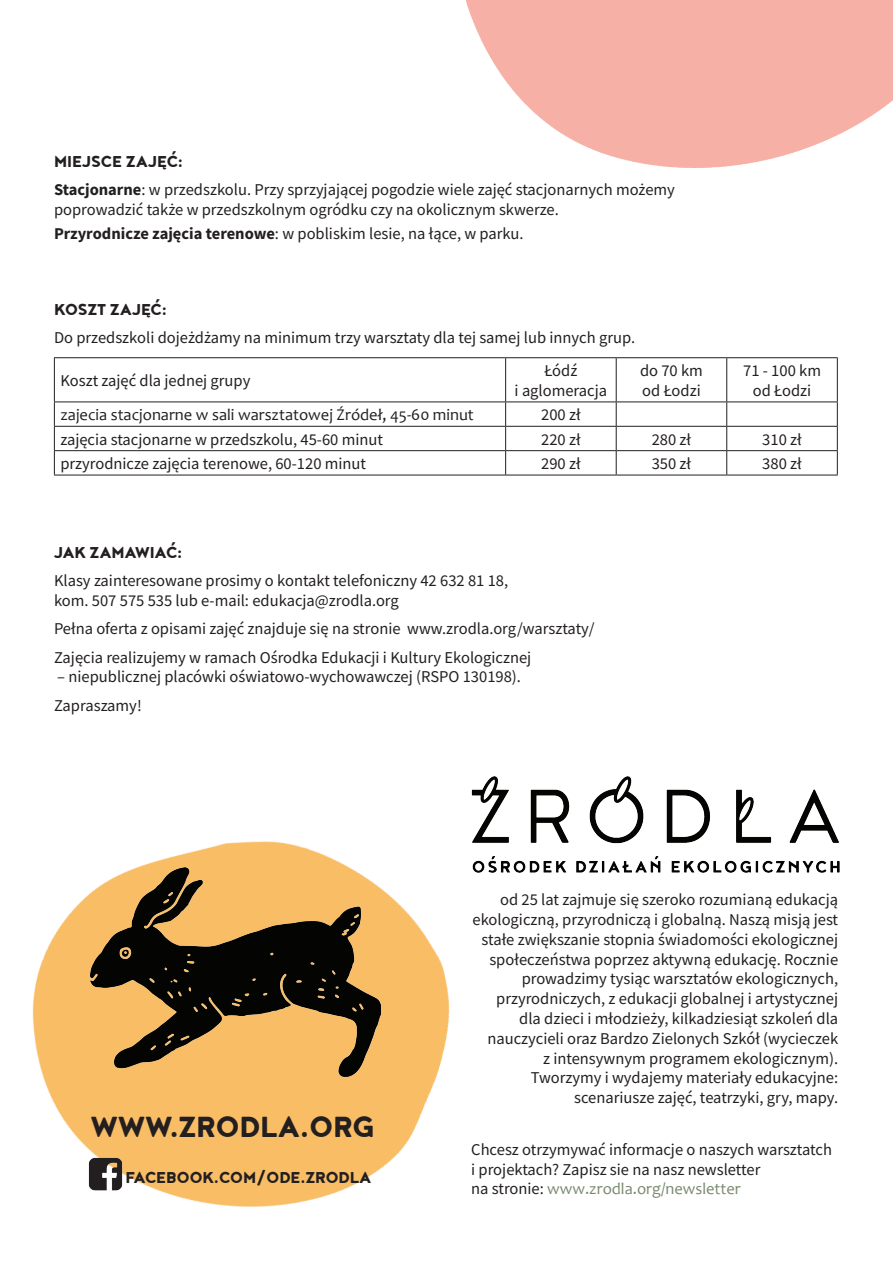
<style>
.page{position:relative;width:893px;height:1263px;background:#fff}
.page>*{position:absolute;margin:0;border:0;box-sizing:border-box;transform-origin:0 0}
.t1{font:800 36px "Noyh";color:#231f20}
.t2{font:800 19.5px "Noyh";color:#231f20}
.t3{font:16.5px/19.8px "Source Sans Pro";color:#231f20}
.t4{font:16.5px "Candara";color:#231f20}
.t5{font:16.5px "Candara";color:#7a896f}
.s1{font-weight:700}
.s2{font-family:"Source Sans Pro";color:#231f20}
</style>
<div class="page">
<img style="left:465px;top:0;width:428px;height:168px">
<img style="left:32px;top:892px;width:418px;height:315px">
<hr style="left:54px;top:357px;width:452px;height:1px;background:#231f20">
<hr style="left:54px;top:358px;width:1px;height:43px;background:#231f20">
<hr style="left:506px;top:357px;width:110px;height:1px;background:#231f20">
<hr style="left:505px;top:358px;width:1px;height:43px;background:#231f20">
<hr style="left:616px;top:357px;width:111px;height:1px;background:#231f20">
<hr style="left:616px;top:358px;width:1px;height:43px;background:#231f20">
<hr style="left:727px;top:357px;width:111px;height:1px;background:#231f20">
<hr style="left:726px;top:358px;width:1px;height:43px;background:#231f20">
<hr style="left:837px;top:358px;width:1px;height:43px;background:#231f20">
<hr style="left:54px;top:401px;width:452px;height:1px;background:#231f20">
<hr style="left:506px;top:401px;width:110px;height:1px;background:#231f20">
<hr style="left:616px;top:401px;width:111px;height:1px;background:#231f20">
<hr style="left:727px;top:401px;width:111px;height:1px;background:#231f20">
<hr style="left:54px;top:426px;width:452px;height:1px;background:#231f20">
<hr style="left:506px;top:426px;width:110px;height:1px;background:#231f20">
<hr style="left:616px;top:426px;width:111px;height:1px;background:#231f20">
<hr style="left:727px;top:426px;width:111px;height:1px;background:#231f20">
<hr style="left:54px;top:450px;width:452px;height:1px;background:#231f20">
<svg style="left:54px;top:402px;width:1px;height:73px"></svg>
<hr style="left:506px;top:450px;width:110px;height:1px;background:#231f20">
<svg style="left:505px;top:402px;width:1px;height:73px"></svg>
<hr style="left:616px;top:450px;width:111px;height:1px;background:#231f20">
<svg style="left:616px;top:402px;width:1px;height:73px"></svg>
<hr style="left:727px;top:450px;width:111px;height:1px;background:#231f20">
<svg style="left:726px;top:402px;width:1px;height:73px"></svg>
<svg style="left:837px;top:402px;width:1px;height:73px"></svg>
<hr style="left:54px;top:475px;width:452px;height:1px;background:#231f20">
<hr style="left:506px;top:475px;width:110px;height:1px;background:#231f20">
<hr style="left:616px;top:475px;width:111px;height:1px;background:#231f20">
<hr style="left:727px;top:475px;width:111px;height:1px;background:#231f20">
<img style="left:91px;top:841px;width:289px;height:275px">
<img style="left:87px;top:1155px;width:37px;height:38px">
<img style="left:366px;top:776px;width:474px;height:178px">
<p class="t2" style="left:54px;top:150px;width:131px">Miejsce zajęć:</p>
<p class="t3" style="left:54px;top:179px;width:622px"><span class="s1">Stacjonarne</span>: w przedszkolu. Przy sprzyjającej pogodzie wiele zajęć stacjonarnych możemy poprowadzić także w przedszkolnym ogródku czy na okolicznym skwerze.</p>
<p class="t3" style="left:54px;top:223px;width:471px"><span class="s1">Przyrodnicze zajęcia terenowe</span>: w pobliskim lesie, na łące, w parku.</p>
<p class="t2" style="left:54px;top:297px;width:115px">Koszt zajęć:</p>
<p class="t3" style="left:54px;top:327px;width:583px">Do przedszkoli dojeżdżamy na minimum trzy warsztaty dla tej samej lub innych grup.</p>
<p class="t3" style="left:60px;top:370px;width:192px">Koszt zajęć dla jednej grupy</p>
<p class="t3" style="left:515px;top:361px;width:94px;text-align:center">Łódź<br>i aglomeracja</p>
<p class="t3" style="left:640px;top:361px;width:64px">do 70 km od Łodzi</p>
<p class="t3" style="left:743px;top:361px;width:79px;text-align:center">71 - 100 km od Łodzi</p>
<p class="t4" style="left:60px;top:404px;width:415px">zajecia stacjonarne w sali warsztatowej Źródeł, 45-60 minut</p>
<p class="t3" style="left:541px;top:405px;width:41px">200 zł</p>
<p class="t3" style="left:60px;top:429px;width:324px">zajęcia stacjonarne w przedszkolu, 45-60 minut</p>
<p class="t3" style="left:541px;top:429px;width:41px">220 zł</p>
<p class="t3" style="left:652px;top:429px;width:41px">280 zł</p>
<p class="t3" style="left:762px;top:429px;width:41px">310 zł</p>
<p class="t3" style="left:60px;top:454px;width:307px">przyrodnicze zajęcia terenowe, 60-120 minut</p>
<p class="t3" style="left:541px;top:454px;width:41px">290 zł</p>
<p class="t3" style="left:652px;top:454px;width:41px">350 zł</p>
<p class="t3" style="left:762px;top:454px;width:41px">380 zł</p>
<p class="t2" style="left:54px;top:541px;width:130px">Jak zamawiać:</p>
<p class="t3" style="left:54px;top:571px;width:456px">Klasy zainteresowane prosimy o kontakt telefoniczny 42 632 81 18, kom. 507 575 535 lub e-mail: edukacja@zrodla.org</p>
<p class="t3" style="left:54px;top:615px;width:542px;line-height:28.3px">Pełna oferta z opisami zajęć znajduje się na stronie www.zrodla.org/warsztaty/<br>Zajęcia realizujemy w ramach Ośrodka Edukacji i Kultury Ekologicznej</p>
<p class="t3" style="left:54px;top:663px;width:469px;line-height:28.3px">– niepublicznej placówki oświatowo-wychowawczej (RSPO 130198).<br>Zapraszamy!</p>
<h1 class="t1" style="left:91px;top:1105px;width:286px">www.zrodla.org</h1>
<p class="t2" style="left:126px;top:1166px;width:247px">facebook.com/ode.zrodla</p>
<p class="t3" style="left:472px;top:890px;width:367px;text-align:right">od 25 lat zajmuje się szeroko rozumianą edukacją ekologiczną, przyrodniczą i globalną. Naszą misją jest stałe zwiększanie stopnia świadomości ekologicznej społeczeństwa poprzez aktywną edukację. Rocznie prowadzimy tysiąc warsztatów ekologicznych, przyrodniczych, z edukacji globalnej i artystycznej dla dzieci i młodzieży, kilkadziesiąt szkoleń dla nauczycieli oraz Bardzo Zielonych Szkół (wycieczek<br>z intensywnym programem ekologicznym).<br>Tworzymy i wydajemy materiały edukacyjne: scenariusze zajęć, teatrzyki, gry, mapy.</p>
<p class="t3" style="left:471px;top:1139px;width:362px">Chcesz otrzymywać informacje o naszych warsztatch i projektach? Zapisz sie na nasz newsletter</p>
<p class="t5" style="left:471px;top:1178px;width:271px"><span class="s2">na stronie:</span> www.zrodla.org/newsletter</p>
</div>
